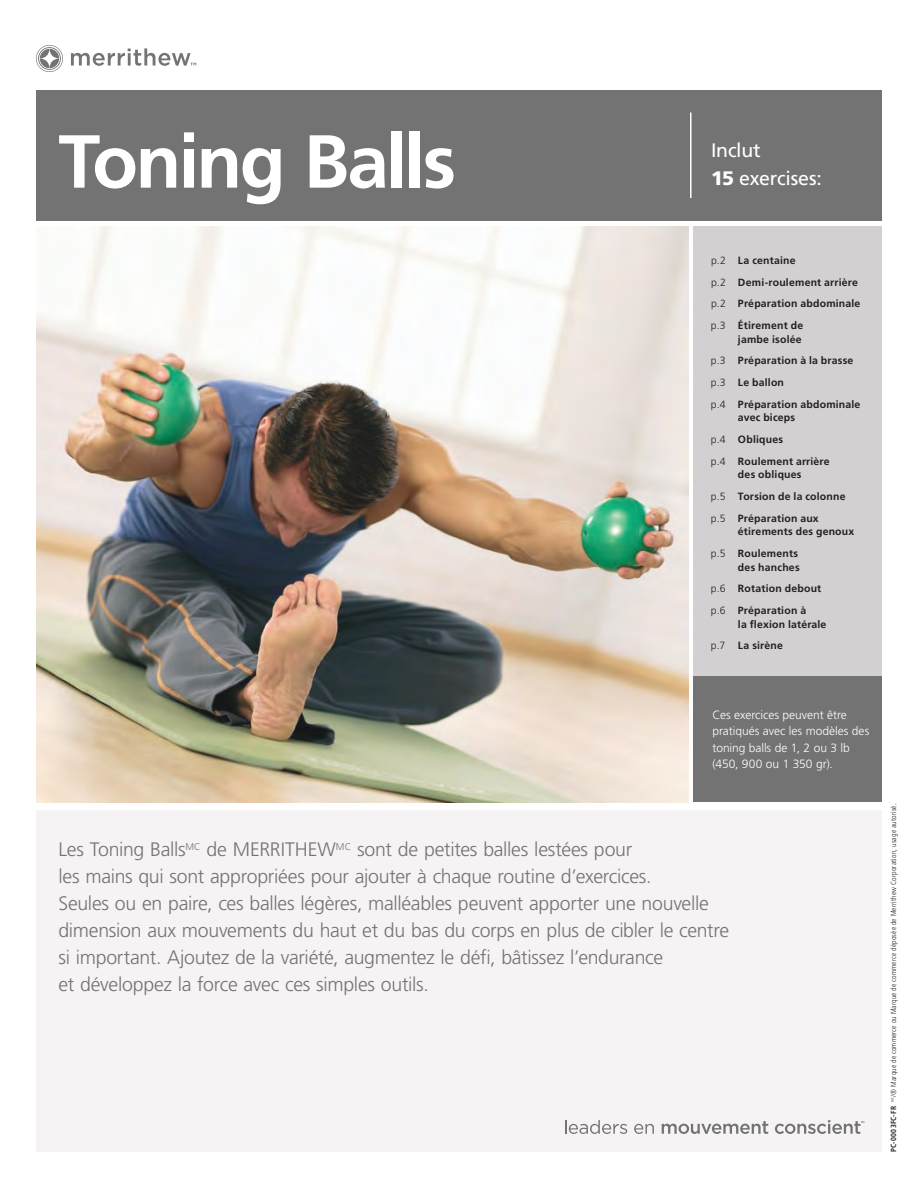
<style>
.page{position:relative;width:918px;height:1188px;background:#fff}
.page>*{position:absolute;margin:0;border:0;box-sizing:border-box;transform-origin:0 0}
.t1{font:700 75px "Frutiger LT Std";letter-spacing:-.035em;color:#fff}
.t2{font:300 19.5px/27px "Frutiger LT Std";letter-spacing:-.015em;color:#747373}
.t3{font:19.5px "Frutiger LT Std";letter-spacing:-.01em;color:#fff}
.t4{font:300 12px/16.5px "Frutiger LT Std";letter-spacing:-.005em;color:#fff}
.t5{font:700 10.5px/21.8px "Frutiger LT Std";letter-spacing:.02em;color:#241f1f}
.t6{font:300 condensed 7.5px "Frutiger LT Std";letter-spacing:.02em;color:#241f1f}
.s1{font-weight:900}
.s2{font-weight:300}
.s3{font-weight:700}
</style>
<div class="page">
<div style="left:693px;top:226px;width:189px;height:576px;background:#d4d0d2"></div>
<svg style="left:36px;top:45px;width:27px;height:27px"></svg>
<svg style="left:71px;top:48px;width:125px;height:18px"></svg>
<div style="left:36px;top:90px;width:846px;height:130px;background:#747373"></div>
<div style="left:36px;top:810px;width:846px;height:342px;background:#f5f3f4"></div>
<div style="left:693px;top:676px;width:189px;height:126px;background:#747373"></div>
<svg style="left:565px;top:1120px;width:62px;height:14px"></svg>
<svg style="left:634px;top:1124px;width:20px;height:10px"></svg>
<svg style="left:662px;top:1121px;width:106px;height:13px"></svg>
<svg style="left:775px;top:1120px;width:90px;height:14px"></svg>
<img style="left:36px;top:227px;width:652px;height:575px">
<hr style="left:690px;top:112px;width:2px;height:86px;background:#fff">
<h1 class="t1" style="left:58px;top:118px;width:399px">Toning Balls</h1>
<p class="t3" style="left:711px;top:139px;width:51px">Inclut</p>
<p class="t3" style="left:711px;top:166px;width:112px"><span class="s1">15</span> exercises:</p>
<p class="t5" style="left:711px;top:249px;width:151px"><span class="s2">p.2</span> La centaine<br><span class="s2">p.2</span> Demi-roulement arrière <span class="s2">p.2</span> Préparation abdominale <span class="s2">p.3</span> Étirement de</p>
<p class="t5" style="left:711px;top:328px;width:151px;text-indent:27px">jambe isolée<br><span class="s2">p.3</span> Préparation à la brasse <span class="s2">p.3</span> Le ballon<br><span class="s2">p.4</span> Préparation abdominale</p>
<p class="t5" style="left:711px;top:407px;width:120px;text-indent:27px">avec biceps<br><span class="s2">p.4</span> Obliques<br><span class="s2">p.4</span> Roulement arrière</p>
<p class="t5" style="left:711px;top:464px;width:136px;text-indent:27px">des obliques<br><span class="s2">p.5</span> Torsion de la colonne <span class="s2">p.5</span> Préparation aux</p>
<p class="t5" style="left:711px;top:521px;width:145px;text-indent:27px">étirements des genoux <span class="s2">p.5</span> Roulements</p>
<p class="t5" style="left:711px;top:556px;width:112px;text-indent:27px">des hanches<br><span class="s2">p.6</span> Rotation debout <span class="s2">p.6</span> Préparation à</p>
<p class="t5" style="left:711px;top:613px;width:117px;text-indent:27px">la flexion latérale <span class="s2">p.7</span> La sirène</p>
<p class="t4" style="left:712px;top:707px;width:158px">Ces exercices peuvent être pratiqués avec les modèles des toning balls de 1, 2 ou 3 lb (450, 900 ou 1 350 gr).</p>
<p class="t2" style="left:58px;top:836px;width:672px">Les Toning Balls<sup>MC</sup> de MERRITHEW<sup>MC</sup> sont de petites balles lestées pour<br>les mains qui sont appropriées pour ajouter à chaque routine d’exercices.<br>Seules ou en paire, ces balles légères, malléables peuvent apporter une nouvelle dimension aux mouvements du haut et du bas du corps en plus de cibler le centre si important. Ajoutez de la variété, augmentez le défi, bâtissez l’endurance<br>et développez la force avec ces simples outils.</p>
<p class="t6" style="left:889px;top:1152px;width:350px;rotate:-90deg"><span class="s3">PC-0003FC-FR</span> <sup>MC</sup>/® Marque de commerce ou Marque de commerce déposée de Merrithew Corporation, usage autorisé.</p>
</div>
